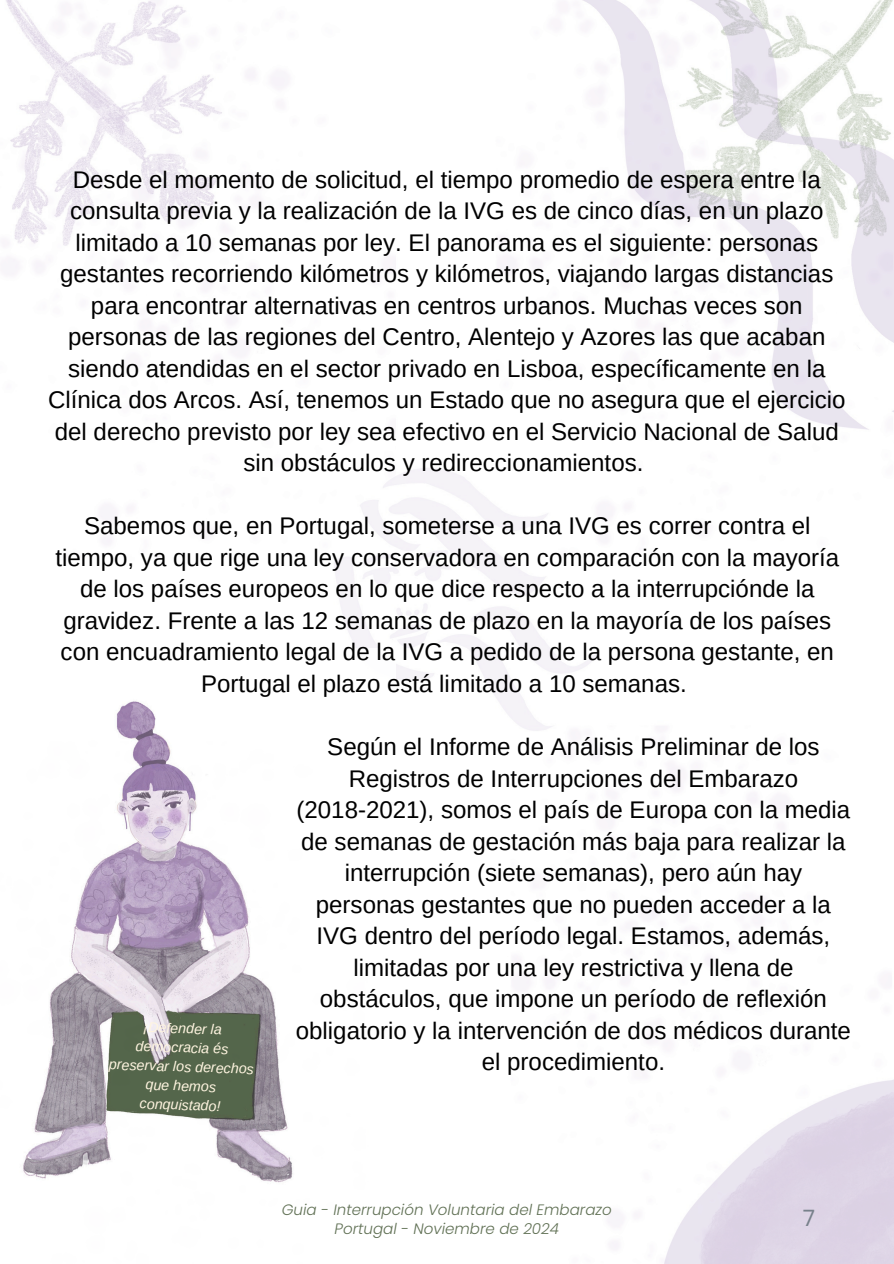
<style>
.page{position:relative;width:894px;height:1264px;background:#fff}
.page>*{position:absolute;margin:0;border:0;box-sizing:border-box;transform-origin:0 0}
.t1{font:24px/31.5px "Arimo";color:#000;text-align:center}
.t2{font:22.5px "Poppins";color:#78818b}
.t3{font:italic 300 15px "Poppins";color:#617155}
.t4{font:italic 14.25px/19px "Arimo";color:#fff5e0;text-align:center}
</style>
<div class="page">
<img style="left:6px;top:0;width:887px;height:1263px">
<img style="left:6px;top:648px;width:389px;height:615px">
<p class="t1" style="left:48px;top:164px;width:798px">Desde el momento de solicitud, el tiempo promedio de espera entre la consulta previa y la realización de la IVG es de cinco días, en un plazo limitado a 10 semanas por ley. El panorama es el siguiente: personas gestantes recorriendo kilómetros y kilómetros, viajando largas distancias para encontrar alternativas en centros urbanos. Muchas veces son personas de las regiones del Centro, Alentejo y Azores las que acaban siendo atendidas en el sector privado en Lisboa, específicamente en la Clínica dos Arcos. Así, tenemos un Estado que no asegura que el ejercicio del derecho previsto por ley sea efectivo en el Servicio Nacional de Salud sin obstáculos y redireccionamientos.</p>
<p class="t1" style="left:55px;top:510px;width:785px">Sabemos que, en Portugal, someterse a una IVG es correr contra el tiempo, ya que rige una ley conservadora en comparación con la mayoría de los países europeos en lo que dice respecto a la interrupciónde la gravidez. Frente a las 12 semanas de plazo en la mayoría de los países con encuadramiento legal de la IVG a pedido de la persona gestante, en Portugal el plazo está limitado a 10 semanas.</p>
<h1 class="t4" style="left:111px;top:1016px;width:146px;rotate:2deg">¡Defender la democracia és preservar los derechos que hemos conquistado!</h1>
<p class="t1" style="left:296px;top:731px;width:556px">Según el Informe de Análisis Preliminar de los Registros de Interrupciones del Embarazo (2018-2021), somos el país de Europa con la media de semanas de gestación más baja para realizar la interrupción (siete semanas), pero aún hay personas gestantes que no pueden acceder a la IVG dentro del período legal. Estamos, además, limitadas por una ley restrictiva y llena de obstáculos, que impone un período de reflexión obligatorio y la intervención de dos médicos durante el procedimiento.</p>
<h1 class="t3" style="left:282px;top:1198px;width:331px">Guia - Interrupción Voluntaria del Embarazo</h1>
<h1 class="t3" style="left:334px;top:1217px;width:226px">Portugal - Noviembre de 2024</h1>
<p class="t2" style="left:802px;top:1202px;width:14px">7</p>
</div>
